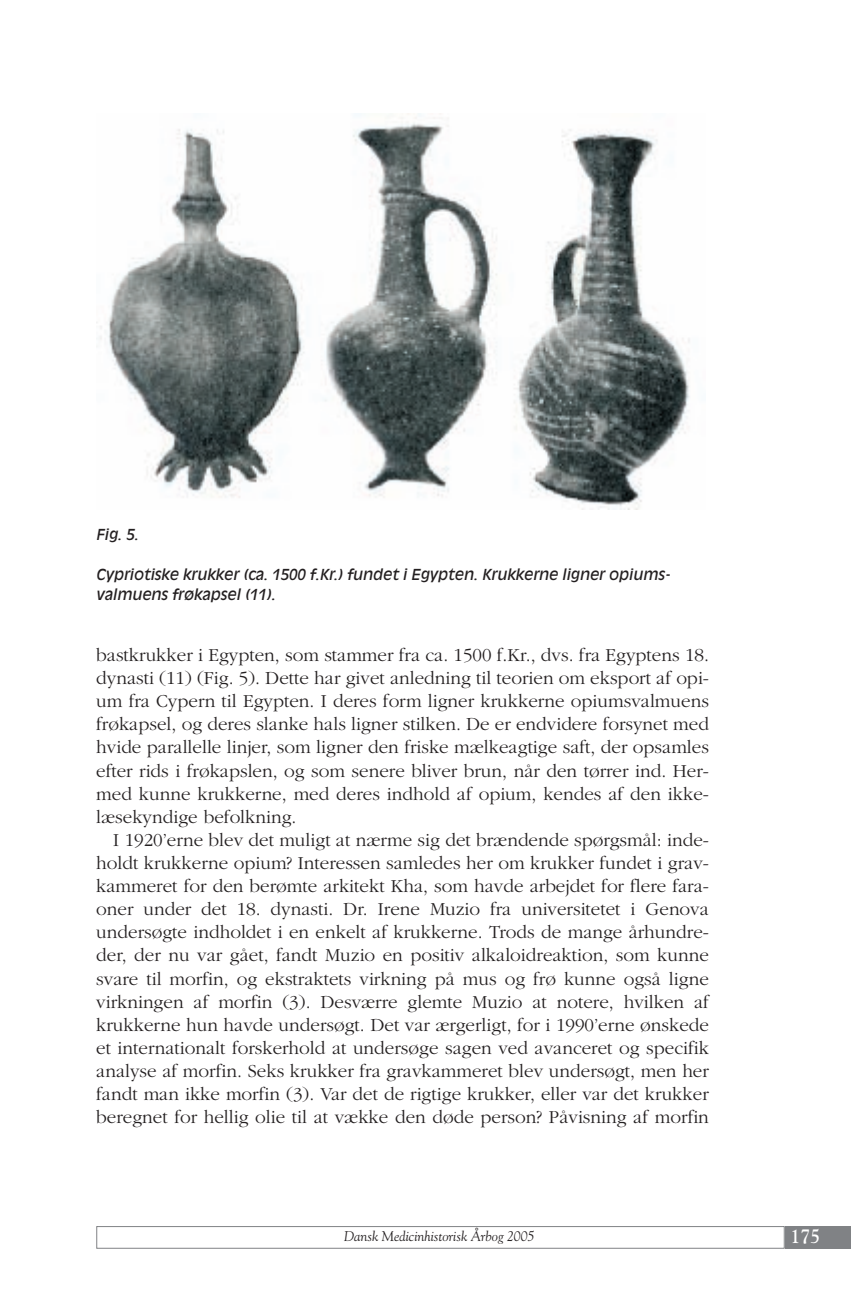
<style>
.page{position:relative;width:851px;height:1293px;background:#fff}
.page>*{position:absolute;margin:0;border:0;box-sizing:border-box;transform-origin:0 0}
.t1{font:700 20px "Goudy";color:#fff;scale:.9 1}
.t2{font:300 19px/23.2px "Garamond";color:#231f20;text-align:justify}
.t3{font:italic 15px/20px "Antique Olive";color:#231f20}
.t4{font:italic 14px "Goudy";color:#231f20}
</style>
<div class="page">
<div style="left:784px;top:1226px;width:66px;height:22px;background:#808285"></div>
<div style="left:96px;top:1226px;width:688px;height:22px;border:1px solid #808285"></div>
<img style="left:96px;top:114px;width:594px;height:395px">
<p class="t3" style="left:96px;top:525px;width:44px">Fig. 5.</p>
<p class="t3" style="left:96px;top:565px;width:575px">Cypriotiske krukker (ca. 1500 f.Kr.) fundet i Egypten. Krukkerne ligner opiums&shy;valmuens frøkapsel (11).</p>
<p class="t2" style="left:96px;top:645px;width:614px">bastkrukker i Egypten, som stammer fra ca. 1500 f.Kr., dvs. fra Egyptens 18. dynasti (11) (Fig. 5). Dette har givet anledning til teorien om eksport af opi&shy;um fra Cypern til Egypten. I deres form ligner krukkerne opiumsvalmuens frøkapsel, og deres slanke hals ligner stilken. De er endvidere forsynet med hvide parallelle linjer, som ligner den friske mælkeagtige saft, der opsamles efter rids i frøkapslen, og som senere bliver brun, når den tørrer ind. Her&shy;med kunne krukkerne, med deres indhold af opium, kendes af den ikke&shy;læsekyndige befolkning.</p>
<p class="t2" style="left:96px;top:830px;width:614px;text-indent:17px">I 1920’erne blev det muligt at nærme sig det brændende spørgsmål: inde&shy;holdt krukkerne opium? Interessen samledes her om krukker fundet i grav&shy;kammeret for den berømte arkitekt Kha, som havde arbejdet for flere fara&shy;oner under det 18. dynasti. Dr. Irene Muzio fra universitetet i Genova undersøgte indholdet i en enkelt af krukkerne. Trods de mange århundre&shy;der, der nu var gået, fandt Muzio en positiv alkaloidreaktion, som kunne svare til morfin, og ekstraktets virkning på mus og frø kunne også ligne virkningen af morfin (3). Desværre glemte Muzio at notere, hvilken af krukkerne hun havde undersøgt. Det var ærgerligt, for i 1990’erne ønskede et internationalt forskerhold at undersøge sagen ved avanceret og specifik analyse af morfin. Seks krukker fra gravkammeret blev undersøgt, men her fandt man ikke morfin (3). Var det de rigtige krukker, eller var det krukker beregnet for hellig olie til at vække den døde person? Påvisning af morfin</p>
<p class="t4" style="left:344px;top:1231px;width:192px">Dansk Medicinhistorisk Årbog 2005</p>
<p class="t1" style="left:790px;top:1228px;width:35px">175</p>
</div>
